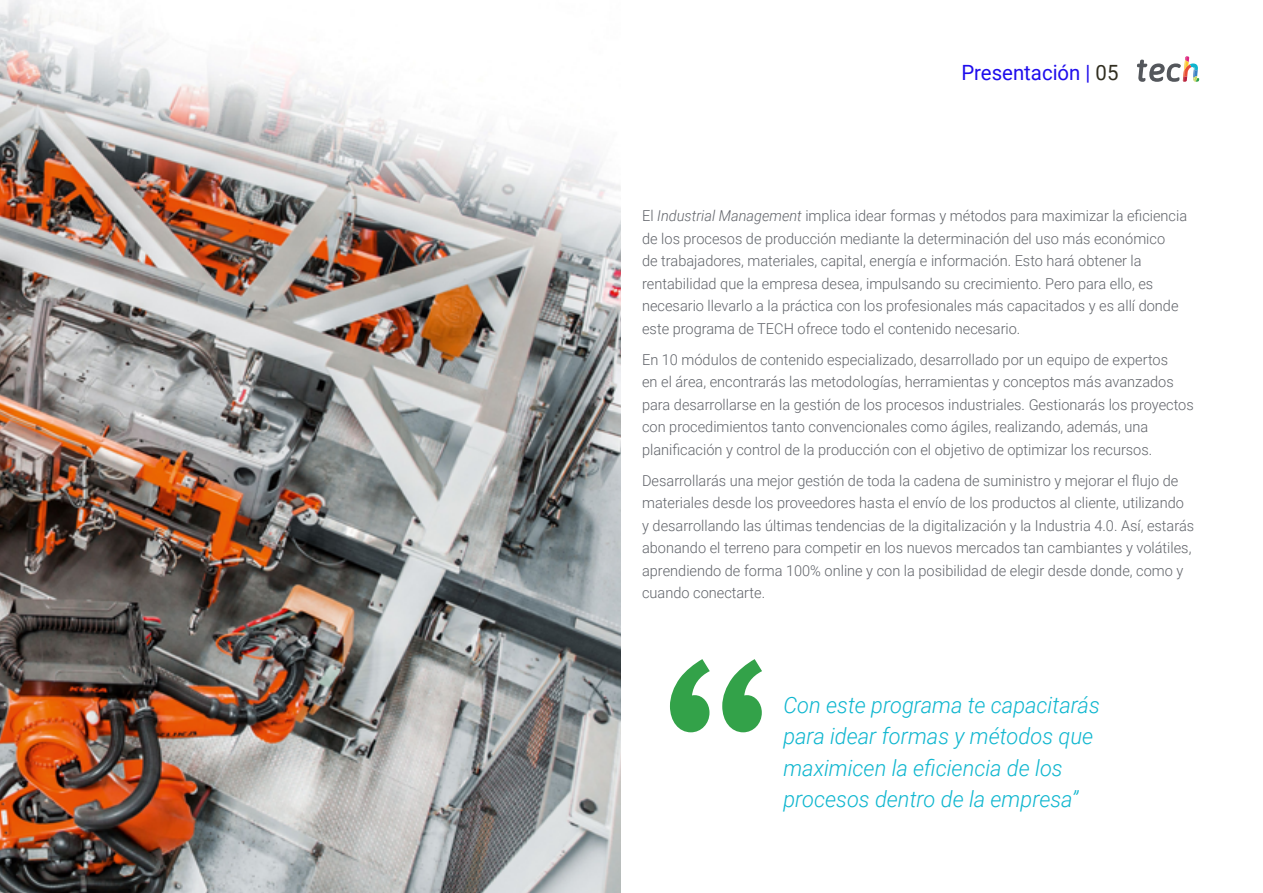
<style>
.page{position:relative;width:1263px;height:893px;background:#fff}
.page>*{position:absolute;margin:0;border:0;box-sizing:border-box;transform-origin:0 0}
.t1{font:italic 300 22.5px/31.5px "Roboto";color:#0fb6cf}
.t2{font:21px "Roboto";color:#1f0dec}
.t3{font:300 15px/22.5px "Roboto";color:#61646a}
.s1{color:#312e20}
.s2{font-style:italic}
</style>
<div class="page">
<svg style="left:670px;top:659px;width:92px;height:73px"></svg>
<img style="left:0;top:0;width:621px;height:893px">
<svg style="left:1137px;top:56px;width:62px;height:26px"></svg>
<h2 class="t2" style="left:961px;top:57px;width:159px">Presentación | <span class="s1">05</span></h2>
<p class="t3" style="left:642px;top:204px;width:546px">El <span class="s2">Industrial Management</span> implica idear formas y métodos para maximizar la eficiencia de los procesos de producción mediante la determinación del uso más económico<br>de trabajadores, materiales, capital, energía e información. Esto hará obtener la rentabilidad que la empresa desea, impulsando su crecimiento. Pero para ello, es necesario llevarlo a la práctica con los profesionales más capacitados y es allí donde este programa de TECH ofrece todo el contenido necesario.</p>
<p class="t3" style="left:642px;top:348px;width:553px">En 10 módulos de contenido especializado, desarrollado por un equipo de expertos<br>en el área, encontrarás las metodologías, herramientas y conceptos más avanzados para desarrollarse en la gestión de los procesos industriales. Gestionarás los proyectos con procedimientos tanto convencionales como ágiles, realizando, además, una planificación y control de la producción con el objetivo de optimizar los recursos.</p>
<p class="t3" style="left:642px;top:469px;width:553px">Desarrollarás una mejor gestión de toda la cadena de suministro y mejorar el flujo de materiales desde los proveedores hasta el envío de los productos al cliente, utilizando y desarrollando las últimas tendencias de la digitalización y la Industria 4.0. Así, estarás abonando el terreno para competir en los nuevos mercados tan cambiantes y volátiles, aprendiendo de forma 100% online y con la posibilidad de elegir desde donde, como y cuando conectarte.</p>
<h1 class="t1" style="left:783px;top:688px;width:318px">Con este programa te capacitarás para idear formas y métodos que maximicen la eficiencia de los procesos dentro de la empresa”</h1>
</div>
